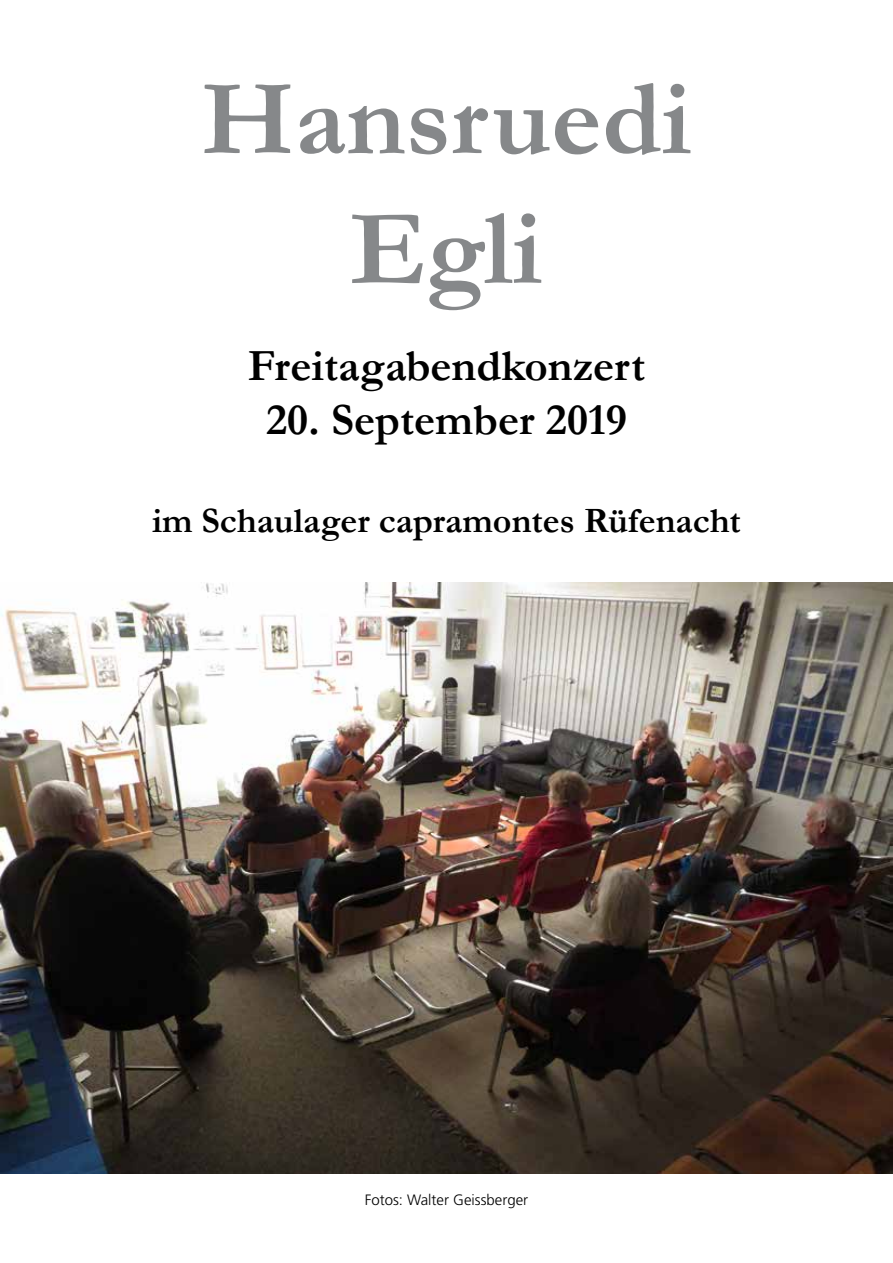
<style>
.page{position:relative;width:893px;height:1263px;background:#fff}
.page>*{position:absolute;margin:0;border:0;box-sizing:border-box;transform-origin:0 0}
.t1{font:700 108px/129.6px "Garamond";color:#86888a;text-align:center}
.t2{font:700 45px "Garamond";color:#000}
.t3{font:700 36px "Garamond";color:#000}
.t4{font:300 15px "Frutiger LT";color:#000}
</style>
<div class="page">
<img style="left:0;top:583px;width:893px;height:591px">
<h1 class="t1" style="left:201px;top:55px;width:492px">Hansruedi<br>Egli</h1>
<p class="t2" style="left:248px;top:336px;width:399px">Freitagabendkonzert</p>
<p class="t2" style="left:266px;top:390px;width:363px">20. September 2019</p>
<p class="t3" style="left:152px;top:496px;width:590px">im Schaulager capramontes Rüfenacht</p>
<p class="t4" style="left:365px;top:1191px;width:165px">Fotos: Walter Geissberger</p>
</div>
